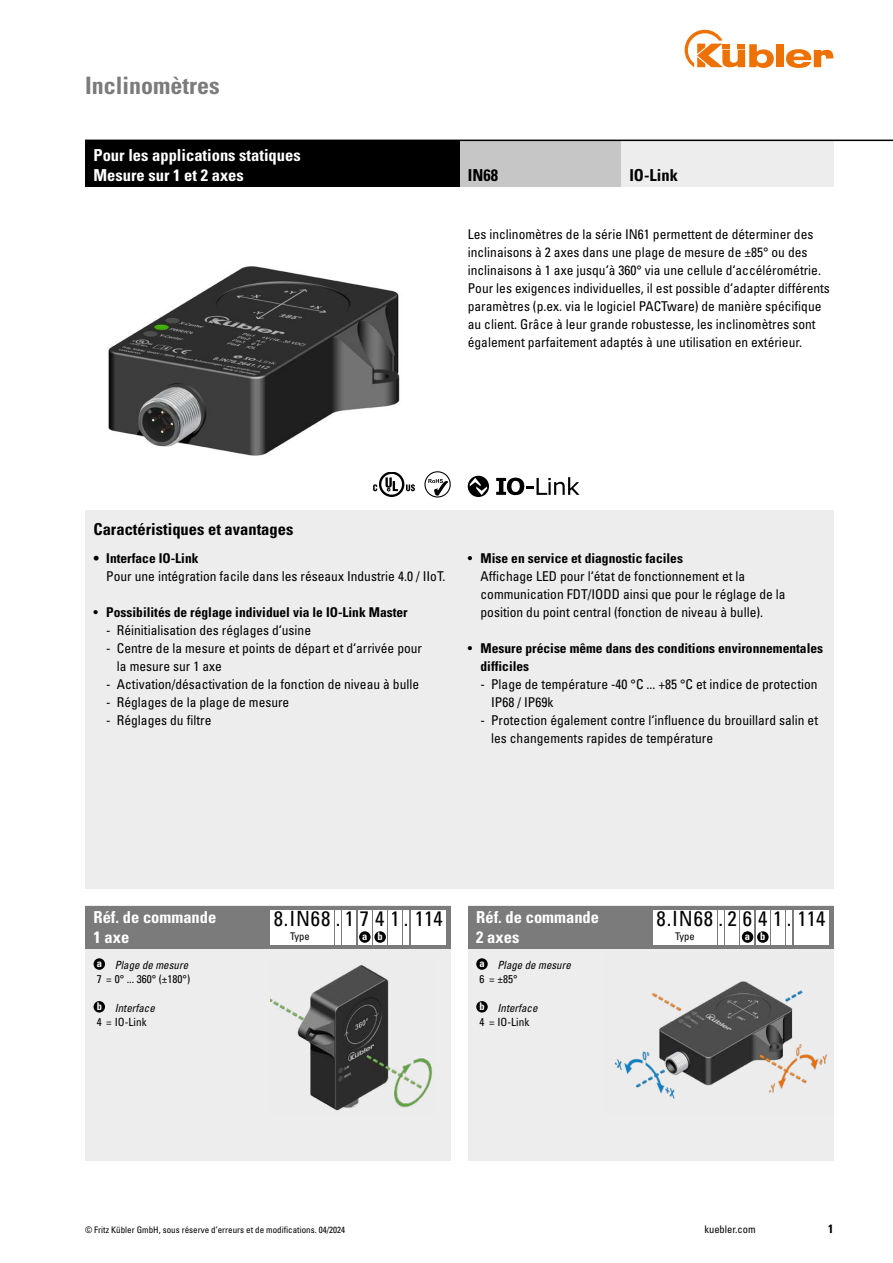
<style>
.page{position:relative;width:893px;height:1263px;background:#fff}
.page>*{position:absolute;margin:0;border:0;box-sizing:border-box;transform-origin:0 0}
.t1{font:700 condensed 24px "Univers LT Std";color:#7c7b7b}
.t2{font:condensed 21px "Univers LT Std";letter-spacing:.04em;color:#000}
.t3{font:700 condensed 16.5px/19.8px "Univers LT Std";color:#fff}
.t4{font:700 condensed 16.5px "Univers LT Std";color:#000}
.t5{font:condensed 13.5px/18px "Univers LT Std";color:#000}
.t6{font:700 condensed 13.5px/18px "Univers LT Std";color:#000}
.t7{font:700 condensed 12px "Univers LT Std";color:#000}
.t8{font:italic condensed 11.25px/14.2px "Univers LT Std";color:#000}
.t9{font:condensed 11.25px/14.2px "Univers LT Std";color:#000}
.t10{font:condensed 10.5px "Univers LT Std";color:#000}
.t11{font:700 condensed 10.5px "Univers LT Std";color:#fff}
.t12{font:condensed 9px "Univers LT Std";color:#000}
.s1{font-weight:400}
.s2{font-weight:700}
.s3{font-style:italic}
.s4{font-style:normal}
</style>
<div class="page">
<div style="left:776px;top:44px;width:8px;height:23px;background:#ee7203"></div>
<svg style="left:786px;top:49px;width:47px;height:19px"></svg>
<svg style="left:685px;top:30px;width:89px;height:38px"></svg>
<svg style="left:424px;top:471px;width:27px;height:26px"></svg>
<svg style="left:373px;top:472px;width:42px;height:25px"></svg>
<svg style="left:468px;top:476px;width:21px;height:21px"></svg>
<svg style="left:496px;top:477px;width:83px;height:19px"></svg>
<div style="left:85px;top:510px;width:748px;height:379px;background:#ededed"></div>
<div style="left:468px;top:906px;width:365px;height:255px;background:#ededed"></div>
<div style="left:85px;top:906px;width:366px;height:255px;background:#ededed"></div>
<div style="left:85px;top:906px;width:366px;height:42px;background:#7c7b7b"></div>
<div style="left:468px;top:906px;width:365px;height:42px;background:#7c7b7b"></div>
<div style="left:270px;top:910px;width:64px;height:34px;background:#fff"></div>
<div style="left:653px;top:910px;width:64px;height:34px;background:#fff"></div>
<div style="left:336px;top:910px;width:5px;height:34px;background:#fff"></div>
<div style="left:718px;top:910px;width:5px;height:34px;background:#fff"></div>
<div style="left:342px;top:910px;width:14px;height:34px;background:#fff"></div>
<div style="left:725px;top:910px;width:14px;height:34px;background:#fff"></div>
<div style="left:358px;top:910px;width:13px;height:34px;background:#fff"></div>
<div style="left:740px;top:910px;width:14px;height:34px;background:#fff"></div>
<div style="left:373px;top:910px;width:14px;height:34px;background:#fff"></div>
<div style="left:756px;top:910px;width:13px;height:34px;background:#fff"></div>
<div style="left:388px;top:910px;width:14px;height:34px;background:#fff"></div>
<div style="left:771px;top:910px;width:14px;height:34px;background:#fff"></div>
<div style="left:404px;top:910px;width:5px;height:34px;background:#fff"></div>
<div style="left:786px;top:910px;width:6px;height:34px;background:#fff"></div>
<div style="left:411px;top:910px;width:35px;height:34px;background:#fff"></div>
<div style="left:794px;top:910px;width:35px;height:34px;background:#fff"></div>
<div style="left:359px;top:931px;width:12px;height:12px;background:#000;border-radius:50%"></div>
<div style="left:742px;top:931px;width:11px;height:12px;background:#000;border-radius:50%"></div>
<div style="left:374px;top:931px;width:12px;height:12px;background:#000;border-radius:50%"></div>
<div style="left:757px;top:931px;width:12px;height:12px;background:#000;border-radius:50%"></div>
<img style="left:108px;top:266px;width:292px;height:190px">
<img style="left:270px;top:965px;width:162px;height:146px">
<img style="left:614px;top:953px;width:220px;height:161px">
<div style="left:621px;top:140px;width:212px;height:47px;background:#ededed"></div>
<div style="left:459px;top:140px;width:162px;height:47px;background:#c6c6c6"></div>
<div style="left:94px;top:958px;width:11px;height:12px;background:#000;border-radius:50%"></div>
<div style="left:94px;top:1001px;width:11px;height:11px;background:#000;border-radius:50%"></div>
<div style="left:476px;top:958px;width:12px;height:12px;background:#000;border-radius:50%"></div>
<div style="left:476px;top:1001px;width:12px;height:11px;background:#000;border-radius:50%"></div>
<div style="left:85px;top:140px;width:374px;height:47px;background:#000"></div>
<hr style="left:85px;top:140px;width:808px;height:1px;background:#000">
<h1 class="t1" style="left:85px;top:71px;width:136px">Inclinomètres</h1>
<p class="t3" style="left:94px;top:145px;width:209px">Pour les applications statiques<br>Mesure sur 1 et 2 axes</p>
<p class="t4" style="left:468px;top:165px;width:32px">IN68</p>
<p class="t4" style="left:629px;top:165px;width:50px">IO-Link</p>
<p class="t5" style="left:468px;top:225px;width:364px">Les inclinomètres de la série IN61 permettent de déterminer des inclinaisons à 2 axes dans une plage de mesure de ±85° ou des inclinaisons à 1 axe jusqu‘à 360° via une cellule d‘accélérométrie.<br>Pour les exigences individuelles, il est possible d‘adapter différents paramètres (p.ex. via le logiciel PACTware) de manière spécifique au client. Grâce à leur grande robustesse, les inclinomètres sont également parfaitement adaptés à une utilisation en extérieur.</p>
<p class="t4" style="left:94px;top:519px;width:201px">Caractéristiques et avantages</p>
<p class="t6" style="left:94px;top:549px;width:107px">• Interface IO-Link</p>
<p class="t5" style="left:106px;top:567px;width:341px">Pour une intégration facile dans les réseaux Industrie 4.0 / IIoT.</p>
<p class="t6" style="left:94px;top:603px;width:316px"><span class="s1">•</span> Possibilités de réglage individuel via le IO-Link Master</p>
<p class="t5" style="left:106px;top:621px;width:206px">- Réinitialisation des réglages d‘usine</p>
<p class="t5" style="left:117px;top:639px;width:307px;text-indent:-11px">- Centre de la mesure et points de départ et d‘arrivée pour la mesure sur 1 axe</p>
<p class="t5" style="left:106px;top:675px;width:314px">- Activation/désactivation de la fonction de niveau à bulle</p>
<p class="t5" style="left:106px;top:693px;width:185px">- Réglages de la plage de mesure</p>
<p class="t5" style="left:106px;top:711px;width:107px">- Réglages du filtre</p>
<p class="t5" style="left:480px;top:549px;width:307px;text-indent:-13px">• <span class="s2">Mise en service et diagnostic faciles<br></span>Affichage LED pour l‘état de fonctionnement et la communication FDT/IODD ainsi que pour le réglage de la position du point central (fonction de niveau à bulle).</p>
<p class="t6" style="left:480px;top:639px;width:344px;text-indent:-13px"><span class="s1">•</span> Mesure précise même dans des conditions environnementales difficiles</p>
<p class="t5" style="left:491px;top:674px;width:328px;text-indent:-11px">- Plage de température -40 °C ... +85 °C et indice de protection<br>IP68 / IP69k</p>
<p class="t5" style="left:491px;top:710px;width:328px;text-indent:-11px">- Protection également contre l‘influence du brouillard salin et les changements rapides de température</p>
<h2 class="t2" style="left:274px;top:905px;width:171px">8.IN68 .1 7 4 1. 114</h2>
<h2 class="t2" style="left:656px;top:905px;width:171px">8.IN68 .2 6 4 1. 114</h2>
<p class="t11" style="left:362px;top:929px;width:22px">a b</p>
<p class="t11" style="left:745px;top:929px;width:22px">a b</p>
<p class="t3" style="left:94px;top:907px;width:124px">Réf. de commande<br>1 axe</p>
<p class="t3" style="left:476px;top:907px;width:124px">Réf. de commande<br>2 axes</p>
<p class="t9" style="left:97px;top:957px;width:95px"><sup>a</sup> <span class="s3">Plage de mesure<br></span>7 = 0° ... 360° (±180°)</p>
<p class="t8" style="left:97px;top:1000px;width:60px"><sup>b</sup> Interface<br><span class="s4">4 = IO-Link</span></p>
<p class="t10" style="left:290px;top:929px;width:21px">Type</p>
<p class="t10" style="left:675px;top:929px;width:21px">Type</p>
<p class="t8" style="left:479px;top:957px;width:93px"><sup>a</sup> Plage de mesure<br><span class="s4">6 = ±85°</span></p>
<p class="t8" style="left:479px;top:1000px;width:60px"><sup>b</sup> Interface<br><span class="s4">4 = IO-Link</span></p>
<p class="t12" style="left:85px;top:1224px;width:262px">© Fritz Kübler GmbH, sous réserve d’erreurs et de modifications. 04/2024</p>
<p class="t10" style="left:704px;top:1223px;width:53px">kuebler.com</p>
<p class="t7" style="left:828px;top:1221px;width:7px">1</p>
</div>
